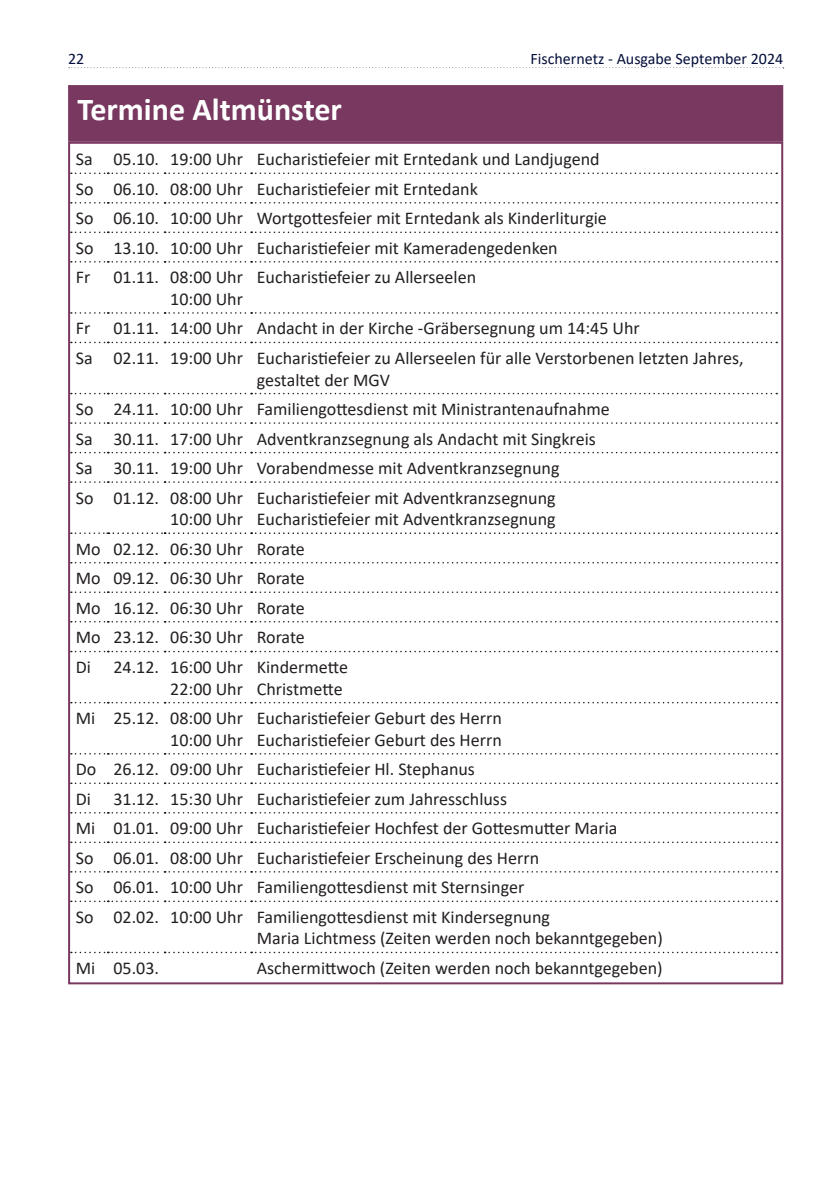
<style>
.page{position:relative;width:840px;height:1191px;background:#fff}
.page>*{position:absolute;margin:0;border:0;box-sizing:border-box;transform-origin:0 0}
.t1{font:700 32px "Calibri";color:#fff}
.t2{font:18px/21.6px "Calibri";color:#231f20}
.t3{font:16px "Calibri";color:#030e3a}
</style>
<div class="page">
<div style="left:69px;top:86px;width:712px;height:55px;background:#78385f"></div>
<div style="left:68px;top:85px;width:714px;height:57px;border:2px solid #78385f"></div>
<svg style="left:71px;top:562px;width:705px;height:1px"></svg>
<svg style="left:71px;top:172px;width:705px;height:2px"></svg>
<svg style="left:71px;top:202px;width:705px;height:1px"></svg>
<svg style="left:71px;top:231px;width:705px;height:2px"></svg>
<svg style="left:71px;top:261px;width:705px;height:1px"></svg>
<svg style="left:71px;top:312px;width:705px;height:2px"></svg>
<svg style="left:71px;top:342px;width:705px;height:1px"></svg>
<svg style="left:71px;top:393px;width:705px;height:1px"></svg>
<svg style="left:71px;top:422px;width:705px;height:2px"></svg>
<svg style="left:71px;top:452px;width:705px;height:1px"></svg>
<svg style="left:71px;top:481px;width:705px;height:2px"></svg>
<svg style="left:71px;top:591px;width:705px;height:2px"></svg>
<svg style="left:71px;top:532px;width:705px;height:2px"></svg>
<svg style="left:71px;top:702px;width:705px;height:1px"></svg>
<svg style="left:71px;top:753px;width:705px;height:1px"></svg>
<svg style="left:71px;top:782px;width:705px;height:2px"></svg>
<svg style="left:71px;top:812px;width:705px;height:1px"></svg>
<svg style="left:71px;top:841px;width:705px;height:2px"></svg>
<svg style="left:71px;top:871px;width:705px;height:1px"></svg>
<svg style="left:71px;top:900px;width:705px;height:2px"></svg>
<svg style="left:71px;top:951px;width:705px;height:2px"></svg>
<svg style="left:71px;top:621px;width:705px;height:1px"></svg>
<svg style="left:71px;top:651px;width:705px;height:1px"></svg>
<p class="t3" style="left:68px;top:48px;width:18px">22</p>
<p class="t3" style="left:530px;top:48px;width:254px">Fischernetz - Ausgabe September 2024</p>
<p class="t1" style="left:77px;top:86px;width:266px">Termine Altmünster</p>
<p class="t2" style="left:76px;top:148px;width:18px">Sa</p>
<p class="t2" style="left:113px;top:148px;width:47px">05.10.</p>
<p class="t2" style="left:170px;top:148px;width:74px">19:00 Uhr</p>
<p class="t2" style="left:257px;top:148px;width:344px">Eucharistiefeier mit Erntedank und Landjugend</p>
<p class="t2" style="left:76px;top:178px;width:19px">So</p>
<p class="t2" style="left:113px;top:178px;width:47px">06.10.</p>
<p class="t2" style="left:170px;top:178px;width:74px">08:00 Uhr</p>
<p class="t2" style="left:257px;top:178px;width:222px">Eucharistiefeier mit Erntedank</p>
<p class="t2" style="left:76px;top:207px;width:19px">So</p>
<p class="t2" style="left:113px;top:207px;width:47px">06.10.</p>
<p class="t2" style="left:170px;top:207px;width:74px">10:00 Uhr</p>
<p class="t2" style="left:257px;top:207px;width:351px">Wortgottesfeier mit Erntedank als Kinderliturgie</p>
<p class="t2" style="left:76px;top:237px;width:19px">So</p>
<p class="t2" style="left:113px;top:237px;width:47px">13.10.</p>
<p class="t2" style="left:170px;top:237px;width:74px">10:00 Uhr</p>
<p class="t2" style="left:257px;top:237px;width:302px">Eucharistiefeier mit Kameradengedenken</p>
<p class="t2" style="left:76px;top:266px;width:16px">Fr</p>
<p class="t2" style="left:113px;top:266px;width:47px">01.11.</p>
<p class="t2" style="left:170px;top:266px;width:74px">08:00 Uhr<br>10:00 Uhr</p>
<p class="t2" style="left:257px;top:266px;width:221px">Eucharistiefeier zu Allerseelen</p>
<p class="t2" style="left:76px;top:317px;width:16px">Fr</p>
<p class="t2" style="left:113px;top:317px;width:47px">01.11.</p>
<p class="t2" style="left:170px;top:317px;width:74px">14:00 Uhr</p>
<p class="t2" style="left:257px;top:317px;width:384px">Andacht in der Kirche -Gräbersegnung um 14:45 Uhr</p>
<p class="t2" style="left:76px;top:347px;width:18px">Sa</p>
<p class="t2" style="left:113px;top:347px;width:47px">02.11.</p>
<p class="t2" style="left:170px;top:347px;width:74px">19:00 Uhr</p>
<p class="t2" style="left:257px;top:347px;width:488px">Eucharistiefeier zu Allerseelen für alle Verstorbenen letzten Jahres, gestaltet der MGV</p>
<p class="t2" style="left:76px;top:398px;width:19px">So</p>
<p class="t2" style="left:113px;top:398px;width:47px">24.11.</p>
<p class="t2" style="left:170px;top:398px;width:74px">10:00 Uhr</p>
<p class="t2" style="left:257px;top:398px;width:354px">Familiengottesdienst mit Ministrantenaufnahme</p>
<p class="t2" style="left:76px;top:427px;width:18px">Sa</p>
<p class="t2" style="left:113px;top:427px;width:47px">30.11.</p>
<p class="t2" style="left:170px;top:427px;width:74px">17:00 Uhr</p>
<p class="t2" style="left:257px;top:427px;width:340px">Adventkranzsegnung als Andacht mit Singkreis</p>
<p class="t2" style="left:76px;top:457px;width:18px">Sa</p>
<p class="t2" style="left:113px;top:457px;width:47px">30.11.</p>
<p class="t2" style="left:170px;top:457px;width:74px">19:00 Uhr</p>
<p class="t2" style="left:257px;top:457px;width:304px">Vorabendmesse mit Adventkranzsegnung</p>
<p class="t2" style="left:76px;top:486px;width:19px">So</p>
<p class="t2" style="left:113px;top:486px;width:47px">01.12.</p>
<p class="t2" style="left:170px;top:486px;width:74px">08:00 Uhr<br>10:00 Uhr</p>
<p class="t2" style="left:257px;top:486px;width:300px">Eucharistiefeier mit Adventkranzsegnung</p>
<p class="t2" style="left:257px;top:508px;width:300px">Eucharistiefeier mit Adventkranzsegnung</p>
<p class="t2" style="left:76px;top:537px;width:26px">Mo</p>
<p class="t2" style="left:113px;top:537px;width:47px">02.12.</p>
<p class="t2" style="left:170px;top:537px;width:74px">06:30 Uhr</p>
<p class="t2" style="left:257px;top:537px;width:50px">Rorate</p>
<p class="t2" style="left:76px;top:567px;width:26px">Mo</p>
<p class="t2" style="left:113px;top:567px;width:47px">09.12.</p>
<p class="t2" style="left:170px;top:567px;width:74px">06:30 Uhr</p>
<p class="t2" style="left:257px;top:567px;width:50px">Rorate</p>
<p class="t2" style="left:76px;top:596px;width:26px">Mo</p>
<p class="t2" style="left:113px;top:596px;width:47px">16.12.</p>
<p class="t2" style="left:170px;top:596px;width:74px">06:30 Uhr</p>
<p class="t2" style="left:257px;top:596px;width:50px">Rorate</p>
<p class="t2" style="left:76px;top:626px;width:26px">Mo</p>
<p class="t2" style="left:113px;top:626px;width:47px">23.12.</p>
<p class="t2" style="left:170px;top:626px;width:74px">06:30 Uhr</p>
<p class="t2" style="left:257px;top:626px;width:50px">Rorate</p>
<p class="t2" style="left:76px;top:656px;width:17px">Di</p>
<p class="t2" style="left:113px;top:656px;width:47px">24.12.</p>
<p class="t2" style="left:170px;top:656px;width:74px">16:00 Uhr</p>
<p class="t2" style="left:170px;top:677px;width:74px">22:00 Uhr</p>
<p class="t2" style="left:257px;top:656px;width:93px">Kindermette</p>
<p class="t2" style="left:257px;top:677px;width:87px">Christmette</p>
<p class="t2" style="left:76px;top:707px;width:21px">Mi</p>
<p class="t2" style="left:113px;top:707px;width:47px">25.12.</p>
<p class="t2" style="left:170px;top:707px;width:74px">08:00 Uhr<br>10:00 Uhr</p>
<p class="t2" style="left:257px;top:707px;width:246px">Eucharistiefeier Geburt des Herrn</p>
<p class="t2" style="left:257px;top:728px;width:246px">Eucharistiefeier Geburt des Herrn</p>
<p class="t2" style="left:76px;top:758px;width:22px">Do</p>
<p class="t2" style="left:113px;top:758px;width:47px">26.12.</p>
<p class="t2" style="left:170px;top:758px;width:74px">09:00 Uhr</p>
<p class="t2" style="left:257px;top:758px;width:219px">Eucharistiefeier Hl. Stephanus</p>
<p class="t2" style="left:76px;top:787px;width:17px">Di</p>
<p class="t2" style="left:113px;top:787px;width:47px">31.12.</p>
<p class="t2" style="left:170px;top:787px;width:74px">15:30 Uhr</p>
<p class="t2" style="left:257px;top:787px;width:251px">Eucharistiefeier zum Jahresschluss</p>
<p class="t2" style="left:76px;top:817px;width:21px">Mi</p>
<p class="t2" style="left:113px;top:817px;width:47px">01.01.</p>
<p class="t2" style="left:170px;top:817px;width:74px">09:00 Uhr</p>
<p class="t2" style="left:257px;top:817px;width:362px">Eucharistiefeier Hochfest der Gottesmutter Maria</p>
<p class="t2" style="left:76px;top:846px;width:19px">So</p>
<p class="t2" style="left:113px;top:846px;width:47px">06.01.</p>
<p class="t2" style="left:170px;top:846px;width:74px">08:00 Uhr</p>
<p class="t2" style="left:257px;top:846px;width:283px">Eucharistiefeier Erscheinung des Herrn</p>
<p class="t2" style="left:76px;top:876px;width:19px">So</p>
<p class="t2" style="left:113px;top:876px;width:47px">06.01.</p>
<p class="t2" style="left:170px;top:876px;width:74px">10:00 Uhr</p>
<p class="t2" style="left:257px;top:876px;width:269px">Familiengottesdienst mit Sternsinger</p>
<p class="t2" style="left:76px;top:905px;width:19px">So</p>
<p class="t2" style="left:113px;top:905px;width:47px">02.02.</p>
<p class="t2" style="left:170px;top:905px;width:74px">10:00 Uhr</p>
<p class="t2" style="left:257px;top:905px;width:294px">Familiengottesdienst mit Kindersegnung</p>
<p class="t2" style="left:257px;top:927px;width:407px">Maria Lichtmess (Zeiten werden noch bekanntgegeben)</p>
<p class="t2" style="left:76px;top:956px;width:21px">Mi</p>
<p class="t2" style="left:113px;top:956px;width:47px">05.03.</p>
<p class="t2" style="left:257px;top:956px;width:407px">Aschermittwoch (Zeiten werden noch bekanntgegeben)</p>
</div>
